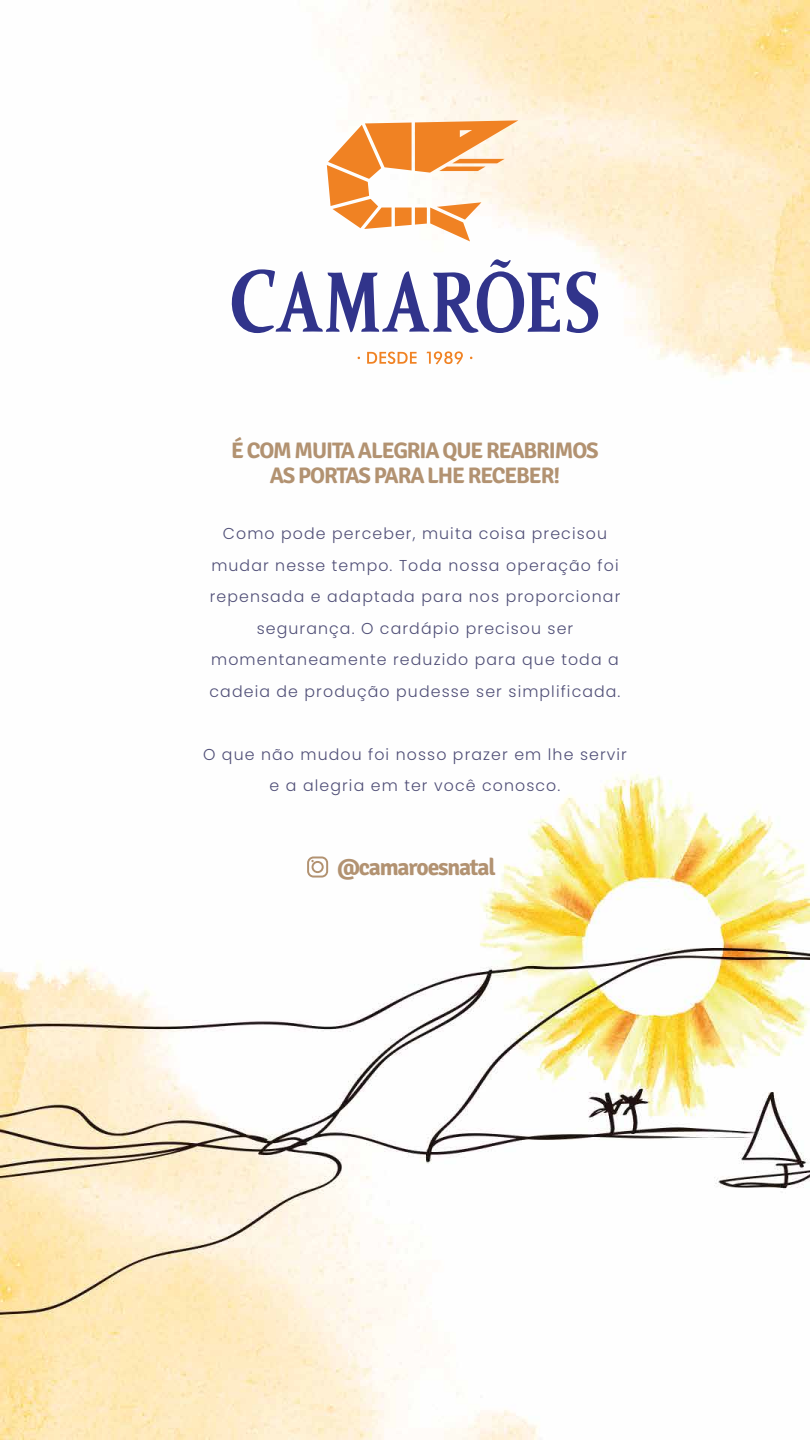
<style>
.page{position:relative;width:810px;height:1440px;background:#fff}
.page>*{position:absolute;margin:0;border:0;box-sizing:border-box;transform-origin:0 0}
.t1{font:700 23.55px "Signika Negative";letter-spacing:-.05em;color:#b29271}
.t2{font:700 22.5px/25.2px "Signika Negative";letter-spacing:-.05em;color:#b29271;text-align:center}
.t3{font:300 15.75px/31.5px "Poppins";letter-spacing:.07em;color:#504f77;text-align:center}
</style>
<div class="page">
<img style="left:0;top:0;width:810px;height:1440px">
<svg style="left:307px;top:857px;width:21px;height:21px"></svg>
<svg style="left:222px;top:258px;width:383px;height:77px"></svg>
<svg style="left:327px;top:120px;width:191px;height:121px"></svg>
<svg style="left:358px;top:351px;width:114px;height:13px"></svg>
<h2 class="t2" style="left:231px;top:438px;width:369px">É COM MUITA ALEGRIA QUE REABRIMOS<br>AS PORTAS PARA LHE RECEBER!</h2>
<p class="t3" style="left:210px;top:518px;width:412px">Como pode perceber, muita coisa precisou mudar nesse tempo. Toda nossa operação foi repensada e adaptada para nos proporcionar segurança. O cardápio precisou ser momentaneamente reduzido para que toda a cadeia de produção pudesse ser simplificada.</p>
<p class="t3" style="left:203px;top:738px;width:425px">O que não mudou foi nosso prazer em lhe servir e a alegria em ter você conosco.</p>
<h1 class="t1" style="left:337px;top:853px;width:160px">@camaroesnatal</h1>
</div>
